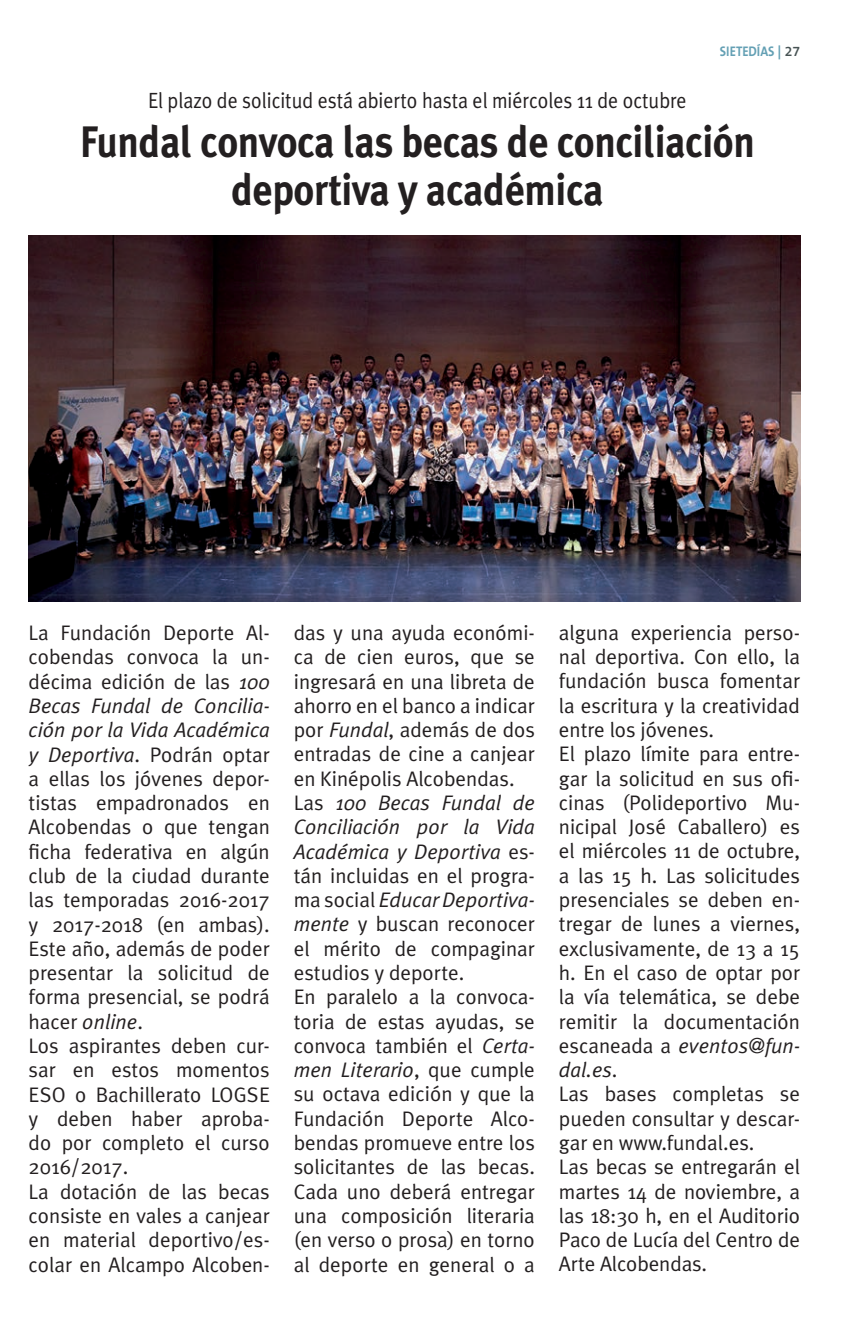
<style>
.page{position:relative;width:845px;height:1321px;background:#fff}
.page>*{position:absolute;margin:0;border:0;box-sizing:border-box;transform-origin:0 0}
.t1{font:700 44px/48px "Meta Plus";letter-spacing:-.01em;color:#231f20;text-align:center;scale:.9 1}
.t2{font:22px "Meta Plus Normal";color:#231f20;scale:.9 1}
.t3{font:21px/24.2px "Meta Plus Normal";color:#231f20}
.t4{font:700 14px "The Sans B7";color:#64a0b4;scale:.9 1}
.s1{font-family:"The Sans B6";font-weight:600;color:#475354}
.s2{font-style:italic}
</style>
<div class="page">
<img style="left:29px;top:236px;width:771px;height:365px">
<p class="t4" style="left:719px;top:44px;width:91px">SIETEDÍAS | <span class="s1">27</span></p>
<p class="t2" style="left:148px;top:88px;width:600px">El plazo de solicitud está abierto hasta el miércoles 11 de octubre</p>
<h1 class="t1" style="left:80px;top:117px;width:751px">Fundal convoca las becas de conciliación deportiva y académica</h1>
<p class="t3" style="left:29px;top:620px;width:243px">La Fundación Deporte Al&shy;cobendas convoca la un&shy;décima edición de las <span class="s2">100<br>Becas Fundal de Concilia&shy;ción por la Vida Académica y Deportiva</span>. Podrán optar a ellas los jóvenes depor&shy;tistas empadronados en<br>Alcobendas o que tengan ficha federativa en algún club de la ciudad durante las temporadas 2016-2017 y 2017-2018 (en ambas).<br>Este año, además de poder presentar la solicitud de forma presencial, se podrá hacer <span class="s2">online</span>.<br>Los aspirantes deben cur&shy;sar en estos momentos<br>ESO o Bachillerato LOGSE y deben haber aproba&shy;do por completo el curso<br>2016/2017.<br>La dotación de las becas consiste en vales a canjear en material deportivo/es&shy;colar en Alcampo Alcoben-</p>
<p class="t3" style="left:294px;top:620px;width:243px">das y una ayuda económi&shy;ca de cien euros, que se ingresará en una libreta de ahorro en el banco a indicar por <span class="s2">Fundal</span>, además de dos entradas de cine a canjear en Kinépolis Alcobendas.<br>Las <span class="s2">100 Becas Fundal de<br>Conciliación por la Vida<br>Académica y Deportiva</span> es&shy;tán incluidas en el progra&shy;ma social <span class="s2">Educar Deportiva&shy;mente</span> y buscan reconocer el mérito de compaginar estudios y deporte.<br>En paralelo a la convoca&shy;toria de estas ayudas, se convoca también el <span class="s2">Certa&shy;men Literario</span>, que cumple su octava edición y que la<br>Fundación Deporte Alco&shy;bendas promueve entre los solicitantes de las becas.<br>Cada uno deberá entregar una composición literaria (en verso o prosa) en torno al deporte en general o a</p>
<p class="t3" style="left:559px;top:620px;width:243px">alguna experiencia perso&shy;nal deportiva. Con ello, la fundación busca fomentar la escritura y la creatividad entre los jóvenes.<br>El plazo límite para entre&shy;gar la solicitud en sus ofi&shy;cinas (Polideportivo Mu&shy;nicipal José Caballero) es el miércoles 11 de octubre, a las 15 h. Las solicitudes presenciales se deben en&shy;tregar de lunes a viernes, exclusivamente, de 13 a 15 h. En el caso de optar por la vía telemática, se debe remitir la documentación escaneada a <span class="s2">eventos@fun&shy;dal.es</span>.<br>Las bases completas se pueden consultar y descar&shy;gar en www.fundal.es.<br>Las becas se entregarán el martes 14 de noviembre, a las 18:30 h, en el Auditorio<br>Paco de Lucía del Centro de<br>Arte Alcobendas.</p>
</div>
